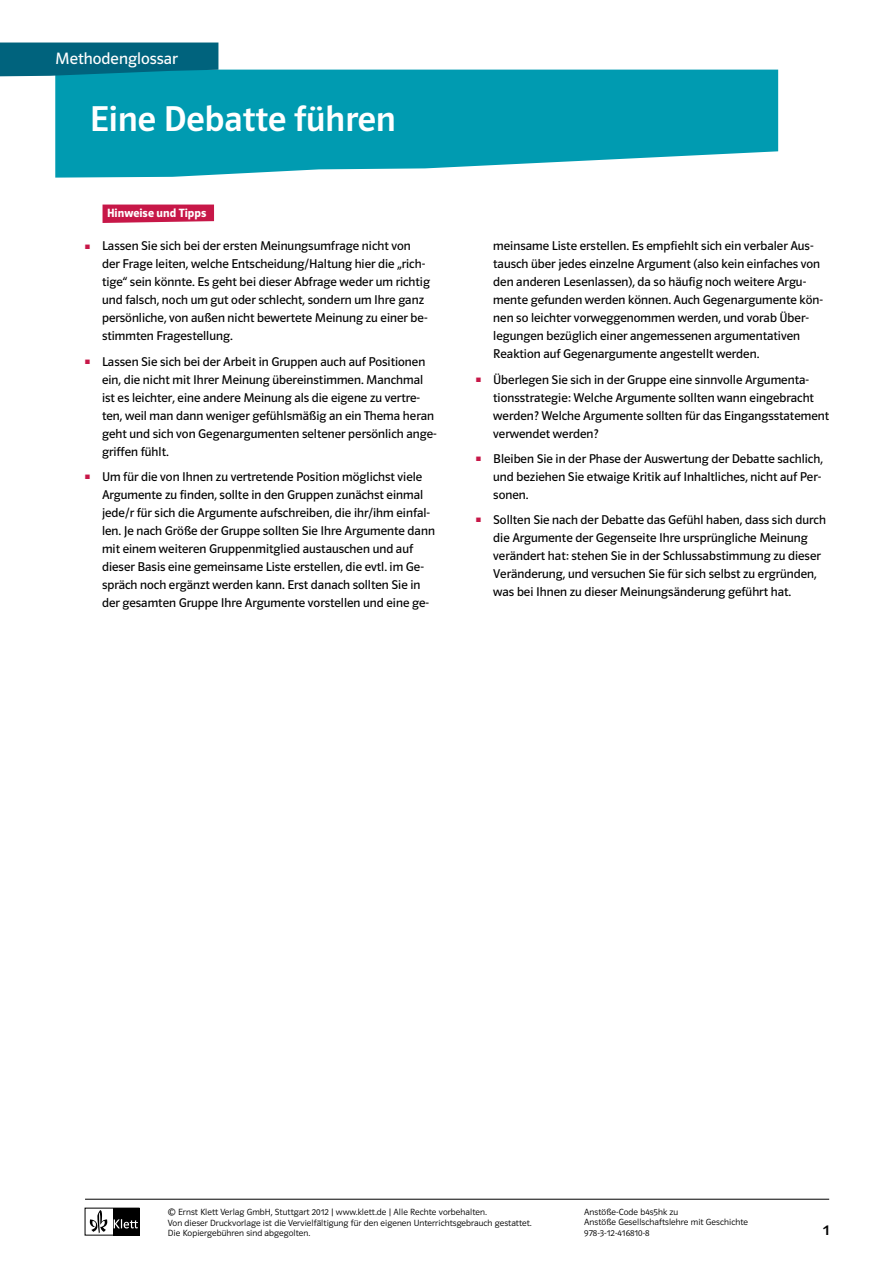
<style>
.page{position:relative;width:893px;height:1263px;background:#fff}
.page>*{position:absolute;margin:0;border:0;box-sizing:border-box;transform-origin:0 0}
._05_ADS_Überschrift{font:36px "Polo ST11 K Krftg";color:#fff}
._07_kolumnentitel{font:16.5px "Polo ST11 K Buch";color:#fff}
.Seitenkopf{font:15px "Polo ST11 K Krftg";color:#000}
._11_hinweise_list_bu{font:12.75px/18px "Polo ST11 K Buch";color:#000}
._01_u4{font:12px "Polo ST11 K Hfett";color:#fff}
.Seitenkopf-2{font:9px/10.5px "Polo ST11 K Leicht";letter-spacing:.005em;color:#000}
.s1{color:#c71748}
</style>
<div class="page">
<div style="left:112px;top:1208px;width:27px;height:27px;background:#000"></div>
<svg style="left:114px;top:1219px;width:23px;height:9px"></svg>
<svg style="left:90px;top:1210px;width:17px;height:23px"></svg>
<div style="left:85px;top:1208px;width:54px;height:27px;border:1px solid #000"></div>
<hr style="left:85px;top:1199px;width:744px;height:1px;background:#000">
<svg style="left:55px;top:70px;width:723px;height:108px;background:#1ba5b9"></svg>
<svg style="left:0;top:43px;width:218px;height:33px;background:#006781"></svg>
<svg style="left:103px;top:205px;width:111px;height:18px;background:#c92351"></svg>
<p class="_07_kolumnentitel" style="left:55px;top:50px;width:124px">Methodenglossar</p>
<p class="_05_ADS_Überschrift" style="left:90px;top:99px;width:307px">Eine Debatte führen</p>
<p class="_01_u4" style="left:107px;top:206px;width:101px">Hinweise und Tipps</p>
<p class="_11_hinweise_list_bu" style="left:102px;top:237px;width:329px;text-indent:-17px"><span class="s1">■</span> Lassen Sie sich bei der ersten Meinungsumfrage nicht von der Frage leiten, welche Entscheidung/Haltung hier die „rich&shy;tige“ sein könnte. Es geht bei dieser Abfrage weder um richtig und falsch, noch um gut oder schlecht, sondern um Ihre ganz persönliche, von außen nicht bewertete Meinung zu einer be&shy;stimmten Fragestellung.</p>
<p class="_11_hinweise_list_bu" style="left:102px;top:352px;width:336px;text-indent:-17px"><span class="s1">■</span> Lassen Sie sich bei der Arbeit in Gruppen auch auf Positionen ein, die nicht mit Ihrer Meinung übereinstimmen. Manchmal ist es leichter, eine andere Meinung als die eigene zu vertre&shy;ten, weil man dann weniger gefühlsmäßig an ein Thema heran geht und sich von Gegenargumenten seltener persönlich ange&shy;griffen fühlt.</p>
<p class="_11_hinweise_list_bu" style="left:102px;top:467px;width:334px;text-indent:-17px"><span class="s1">■</span> Um für die von Ihnen zu vertretende Position möglichst viele Argumente zu finden, sollte in den Gruppen zunächst einmal jede/r für sich die Argumente aufschreiben, die ihr/ihm einfal&shy;len. Je nach Größe der Gruppe sollten Sie Ihre Argumente dann mit einem weiteren Gruppenmitglied austauschen und auf dieser Basis eine gemeinsame Liste erstellen, die evtl. im Ge&shy;spräch noch ergänzt werden kann. Erst danach sollten Sie in der gesamten Gruppe Ihre Argumente vorstellen und eine ge-</p>
<p class="_11_hinweise_list_bu" style="left:493px;top:237px;width:331px">meinsame Liste erstellen. Es empfiehlt sich ein verbaler Aus&shy;tausch über jedes einzelne Argument (also kein einfaches von den anderen Lesenlassen), da so häufig noch weitere Argu&shy;mente gefunden werden können. Auch Gegenargumente kön&shy;nen so leichter vorweggenommen werden, und vorab Über&shy;legungen bezüglich einer angemessenen argumentativen Reaktion auf Gegenargumente angestellt werden.</p>
<p class="_11_hinweise_list_bu" style="left:493px;top:370px;width:337px;text-indent:-17px"><span class="s1">■</span> Überlegen Sie sich in der Gruppe eine sinnvolle Argumenta&shy;tionsstrategie: Welche Argumente sollten wann eingebracht werden? Welche Argumente sollten für das Eingangsstatement verwendet werden?</p>
<p class="_11_hinweise_list_bu" style="left:493px;top:449px;width:331px;text-indent:-17px"><span class="s1">■</span> Bleiben Sie in der Phase der Auswertung der Debatte sachlich, und beziehen Sie etwaige Kritik auf Inhaltliches, nicht auf Per&shy;sonen.</p>
<p class="_11_hinweise_list_bu" style="left:493px;top:511px;width:334px;text-indent:-17px"><span class="s1">■</span> Sollten Sie nach der Debatte das Gefühl haben, dass sich durch die Argumente der Gegenseite Ihre ursprüngliche Meinung verändert hat: stehen Sie in der Schlussabstimmung zu dieser Veränderung, und versuchen Sie für sich selbst zu ergründen, was bei Ihnen zu dieser Meinungsänderung geführt hat.</p>
<p class="Seitenkopf-2" style="left:168px;top:1207px;width:320px">© Ernst Klett Verlag GmbH, Stuttgart 2012 | www.klett.de | Alle Rechte vorbehalten.</p>
<p class="Seitenkopf-2" style="left:168px;top:1217px;width:365px">Von dieser Druckvorlage ist die Vervielfältigung für den eigenen Unterrichtsgebrauch gestattet.<br>Die Kopiergebühren sind abgegolten.</p>
<p class="Seitenkopf-2" style="left:584px;top:1206px;width:96px">Anstöße-Code b4s5hk zu</p>
<p class="Seitenkopf-2" style="left:584px;top:1217px;width:165px">Anstöße Gesellschaftslehre mit Geschichte</p>
<p class="Seitenkopf-2" style="left:584px;top:1227px;width:67px">978-3-12-416810-8</p>
<p class="Seitenkopf" style="left:823px;top:1222px;width:8px">1</p>
</div>
